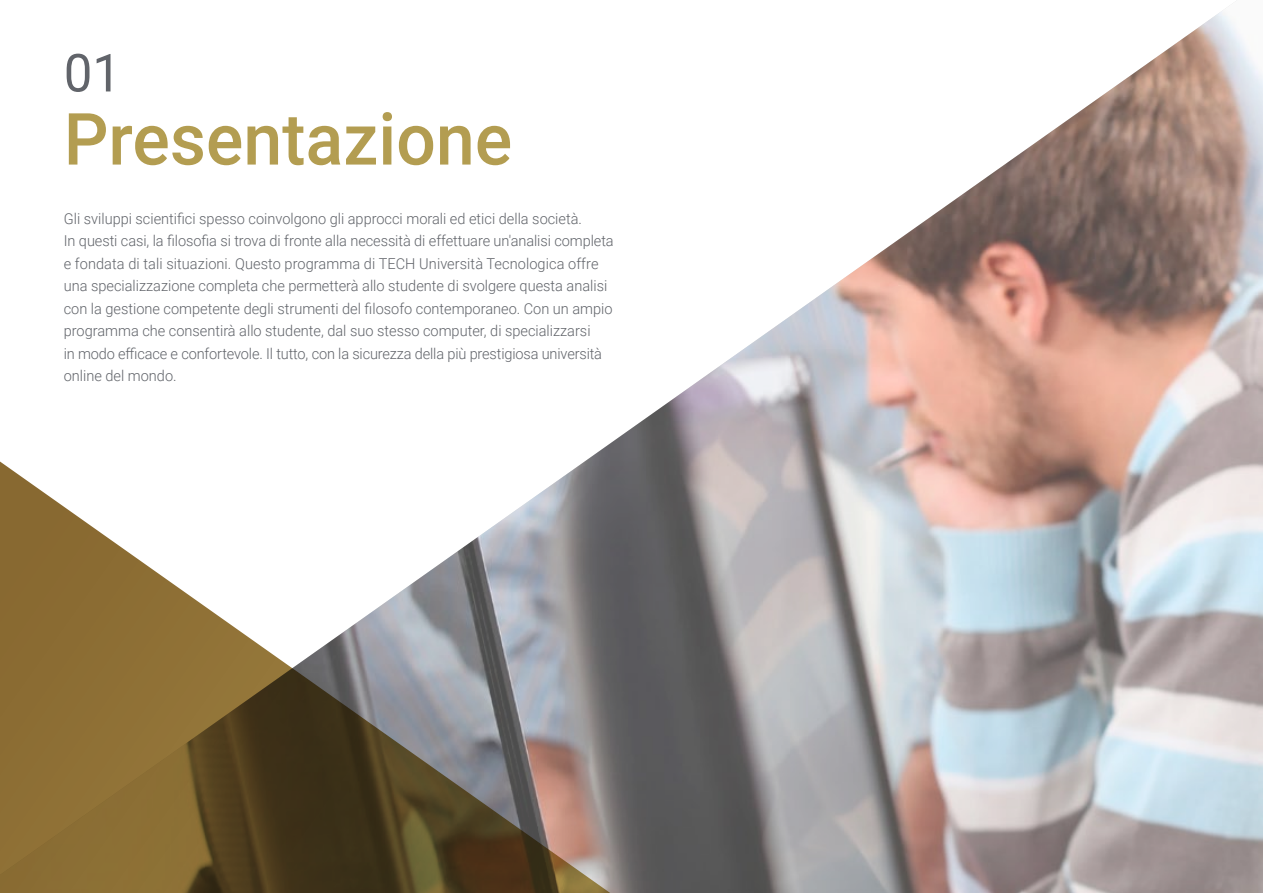
<style>
.page{position:relative;width:1263px;height:893px;background:#fff}
.page>*{position:absolute;margin:0;border:0;box-sizing:border-box;transform-origin:0 0}
.t1{font:500 72px "Roboto";color:#b39d51}
.t2{font:52.5px "Roboto";color:#61646a}
.t3{font:300 15px/22.5px "Roboto";color:#61646a}
</style>
<div class="page">
<img style="left:606px;top:8px;width:657px;height:885px">
<svg style="left:0;top:446px;width:640px;height:447px"></svg>
<h2 class="t2" style="left:64px;top:36px;width:59px">01</h2>
<h1 class="t1" style="left:64px;top:89px;width:450px">Presentazione</h1>
<p class="t3" style="left:64px;top:207px;width:551px">Gli sviluppi scientifici spesso coinvolgono gli approcci morali ed etici della società.<br>In questi casi, la filosofia si trova di fronte alla necessità di effettuare un'analisi completa e fondata di tali situazioni. Questo programma di TECH Università Tecnologica offre una specializzazione completa che permetterà allo studente di svolgere questa analisi con la gestione competente degli strumenti del filosofo contemporaneo. Con un ampio programma che consentirà allo studente, dal suo stesso computer, di specializzarsi<br>in modo efficace e confortevole. Il tutto, con la sicurezza della più prestigiosa università online del mondo.</p>
</div>
